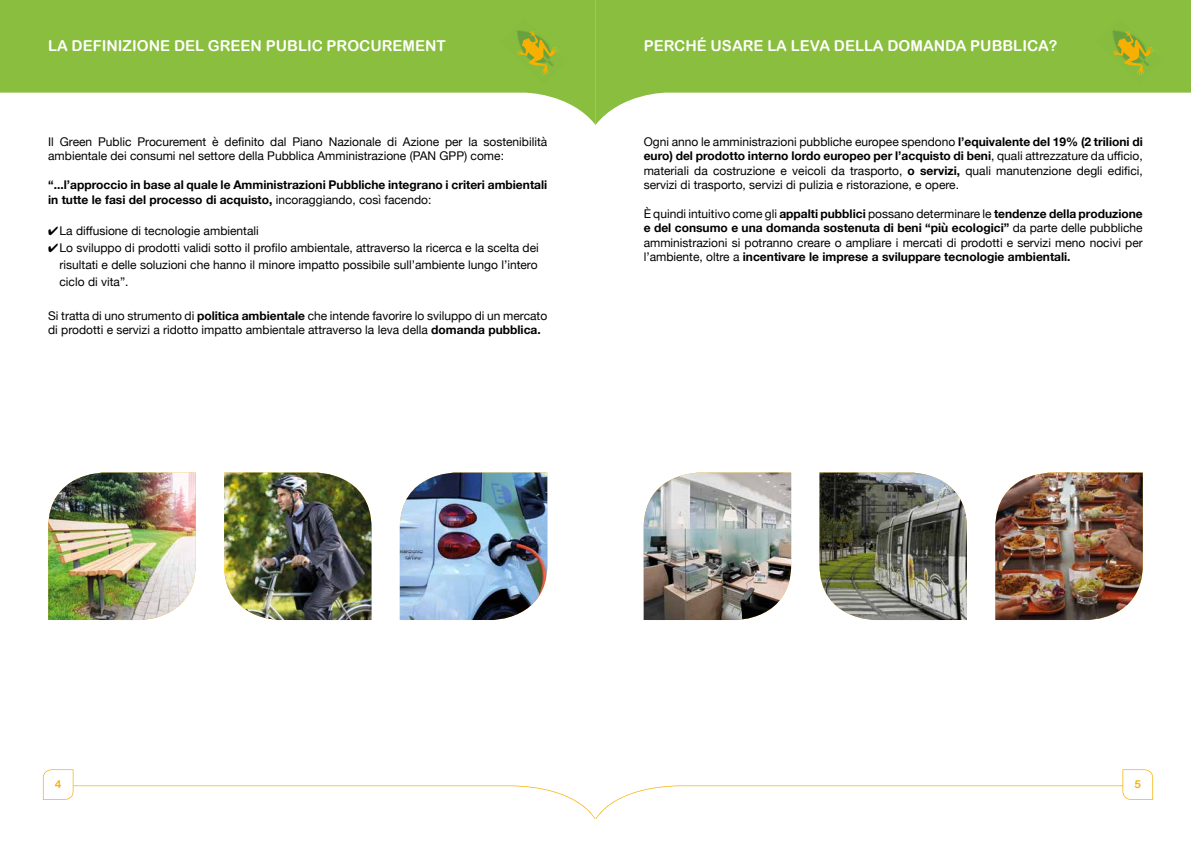
<style>
.page{position:relative;width:1191px;height:842px;background:#fff}
.page>*{position:absolute;margin:0;border:0;box-sizing:border-box;transform-origin:0 0}
.t1{font:15px "Arial Rounded MT Bold";color:#fff}
.t2{font:12px/14.4px "Helvetica Neue";color:#000;text-align:justify}
.t3{font:700 12px/14.4px "Helvetica Neue";color:#000}
.t4{font:11px "Arial Rounded MT Bold";color:#f7b001}
.s1{font-weight:400}
.s2{font-weight:700}
</style>
<div class="page">
<svg style="left:43px;top:769px;width:1110px;height:50px"></svg>
<svg style="left:595px;top:0;width:596px;height:125px;fill:#89be3f"></svg>
<div style="left:1096px;top:18px;width:66px;height:66px;background:#89be3f"></div>
<svg style="left:1113px;top:31px;width:41px;height:44px;background:#9fb32d"></svg>
<svg style="left:0;top:0;width:595px;height:124px;fill:#89be3f"></svg>
<div style="left:500px;top:18px;width:67px;height:66px;background:#89be3f"></div>
<svg style="left:517px;top:31px;width:41px;height:44px;background:#9fb32d"></svg>
<img style="left:48px;top:473px;width:148px;height:147px">
<img style="left:643px;top:473px;width:148px;height:147px">
<img style="left:224px;top:473px;width:147px;height:147px">
<img style="left:819px;top:473px;width:148px;height:147px">
<img style="left:400px;top:473px;width:147px;height:147px">
<img style="left:995px;top:473px;width:147px;height:147px">
<p class="t1" style="left:48px;top:36px;width:399px">LA DEFINIZIONE DEL GREEN PUBLIC PROCUREMENT</p>
<p class="t2" style="left:48px;top:135px;width:500px">Il Green Public Procurement è definito dal Piano Nazionale di Azione per la sostenibilità ambientale dei consumi nel settore della Pubblica Amministrazione (PAN GPP) come:</p>
<p class="t3" style="left:48px;top:178px;width:500px">“...l’approccio in base al quale le Amministrazioni Pubbliche integrano i criteri ambientali in tutte le fasi del processo di acquisto, <span class="s1">incoraggiando, così facendo:</span></p>
<p class="t2" style="left:48px;top:224px;width:212px">✔La diffusione di tecnologie ambientali</p>
<p class="t2" style="left:60px;top:240px;width:481px;line-height:17px;text-indent:-11px">✔Lo sviluppo di prodotti validi sotto il profilo ambientale, attraverso la ricerca e la scelta dei risultati e delle soluzioni che hanno il minore impatto possibile sull’ambiente lungo l’intero ciclo di vita”.</p>
<p class="t2" style="left:48px;top:309px;width:500px">Si tratta di uno strumento di <span class="s2">politica ambientale</span> che intende favorire lo sviluppo di un mercato di prodotti e servizi a ridotto impatto ambientale attraverso la leva della <span class="s2">domanda pubblica.</span></p>
<p class="t1" style="left:643px;top:36px;width:415px">PERCHÉ USARE LA LEVA DELLA DOMANDA PUBBLICA?</p>
<p class="t2" style="left:643px;top:135px;width:500px">Ogni anno le amministrazioni pubbliche europee spendono <span class="s2">l’equivalente del 19% (2 trilioni di euro) del prodotto interno lordo europeo per l’acquisto di beni</span>, quali attrezzature da ufficio, materiali da costruzione e veicoli da trasporto, <span class="s2">o servizi,</span> quali manutenzione degli edifici, servizi di trasporto, servizi di pulizia e ristorazione, e opere.</p>
<p class="t2" style="left:643px;top:207px;width:500px">È quindi intuitivo come gli <span class="s2">appalti pubblici</span> possano determinare le <span class="s2">tendenze della produzione e del consumo e una domanda sostenuta di beni “più ecologici”</span> da parte delle pubbliche amministrazioni si potranno creare o ampliare i mercati di prodotti e servizi meno nocivi per l’ambiente, oltre a <span class="s2">incentivare le imprese a sviluppare tecnologie ambientali.</span></p>
<p class="t4" style="left:55px;top:777px;width:8px">4</p>
<p class="t4" style="left:1134px;top:777px;width:8px">5</p>
</div>
